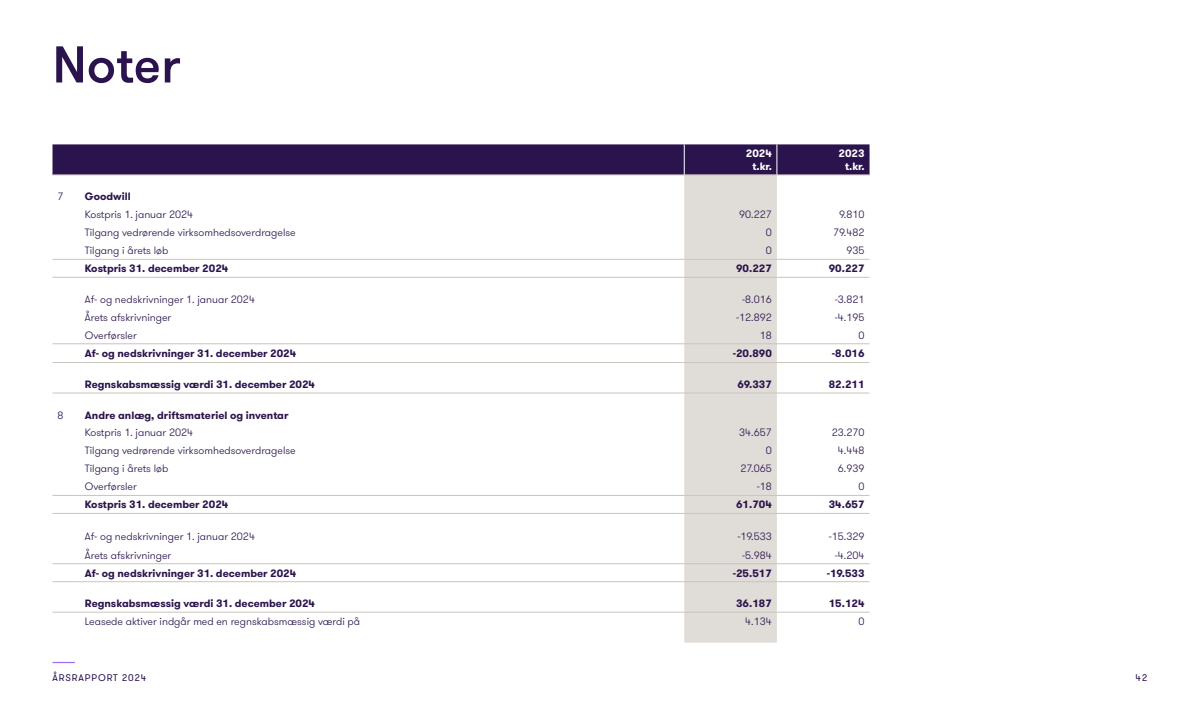
<style>
.page{position:relative;width:1200px;height:713px;background:#fff}
.page>*{position:absolute;margin:0;border:0;box-sizing:border-box;transform-origin:0 0}
.t1{font:500 51.62px "GT Walsheim Pro";color:#2b144d}
.t2{font:300 10.62px "GT Walsheim Pro";color:#2b144d}
.t3{font:700 10.62px "GT Walsheim Pro";color:#2b144d}
.t4{font:700 10.62px/12.5px "GT Walsheim Pro";color:#fff;text-align:right}
.t5{font:9.62px "GT Walsheim Pro";letter-spacing:.09em;color:#2b144d}
</style>
<div class="page">
<hr style="left:52px;top:661px;width:23px;height:2px;background:#a06dff">
<div style="left:684px;top:176px;width:93px;height:466px;background:#e0dcd7"></div>
<svg style="left:52px;top:612px;width:28px;height:1px"></svg>
<hr style="left:80px;top:612px;width:604px;height:1px;background:#ccc4bd">
<hr style="left:684px;top:612px;width:93px;height:1px;background:#ccc4bd">
<hr style="left:777px;top:612px;width:93px;height:1px;background:#ccc4bd">
<svg style="left:52px;top:144px;width:818px;height:32px;background:#321b52"></svg>
<hr style="left:80px;top:175px;width:604px;height:1px;background:#ccc4bd">
<hr style="left:684px;top:175px;width:93px;height:1px;background:#ccc4bd">
<hr style="left:777px;top:175px;width:93px;height:1px;background:#ccc4bd">
<hr style="left:684px;top:144px;width:1px;height:31px;background:#fff">
<hr style="left:777px;top:144px;width:1px;height:31px;background:#fff">
<svg style="left:52px;top:259px;width:28px;height:1px"></svg>
<hr style="left:80px;top:259px;width:604px;height:1px;background:#ccc4bd">
<hr style="left:684px;top:259px;width:93px;height:1px;background:#ccc4bd">
<hr style="left:777px;top:259px;width:93px;height:1px;background:#ccc4bd">
<svg style="left:52px;top:277px;width:28px;height:1px"></svg>
<hr style="left:80px;top:277px;width:604px;height:1px;background:#ccc4bd">
<hr style="left:684px;top:277px;width:93px;height:1px;background:#ccc4bd">
<hr style="left:777px;top:277px;width:93px;height:1px;background:#ccc4bd">
<svg style="left:52px;top:343px;width:28px;height:1px"></svg>
<hr style="left:80px;top:343px;width:604px;height:1px;background:#ccc4bd">
<hr style="left:684px;top:343px;width:93px;height:1px;background:#ccc4bd">
<hr style="left:777px;top:343px;width:93px;height:1px;background:#ccc4bd">
<svg style="left:52px;top:362px;width:28px;height:1px"></svg>
<hr style="left:80px;top:362px;width:604px;height:1px;background:#ccc4bd">
<hr style="left:684px;top:362px;width:93px;height:1px;background:#ccc4bd">
<hr style="left:777px;top:362px;width:93px;height:1px;background:#ccc4bd">
<svg style="left:52px;top:393px;width:28px;height:1px"></svg>
<hr style="left:80px;top:393px;width:604px;height:1px;background:#ccc4bd">
<hr style="left:684px;top:393px;width:93px;height:1px;background:#ccc4bd">
<hr style="left:777px;top:393px;width:93px;height:1px;background:#ccc4bd">
<svg style="left:52px;top:495px;width:28px;height:1px"></svg>
<hr style="left:80px;top:495px;width:604px;height:1px;background:#ccc4bd">
<hr style="left:684px;top:495px;width:93px;height:1px;background:#ccc4bd">
<hr style="left:777px;top:495px;width:93px;height:1px;background:#ccc4bd">
<svg style="left:52px;top:513px;width:28px;height:1px"></svg>
<hr style="left:80px;top:513px;width:604px;height:1px;background:#ccc4bd">
<hr style="left:684px;top:513px;width:93px;height:1px;background:#ccc4bd">
<hr style="left:777px;top:513px;width:93px;height:1px;background:#ccc4bd">
<svg style="left:52px;top:563px;width:28px;height:1px"></svg>
<hr style="left:80px;top:563px;width:604px;height:1px;background:#ccc4bd">
<hr style="left:684px;top:563px;width:93px;height:1px;background:#ccc4bd">
<hr style="left:777px;top:563px;width:93px;height:1px;background:#ccc4bd">
<svg style="left:52px;top:581px;width:28px;height:1px"></svg>
<hr style="left:80px;top:581px;width:604px;height:1px;background:#ccc4bd">
<hr style="left:684px;top:581px;width:93px;height:1px;background:#ccc4bd">
<hr style="left:777px;top:581px;width:93px;height:1px;background:#ccc4bd">
<h1 class="t1" style="left:52px;top:32px;width:130px">Noter</h1>
<p class="t4" style="left:746px;top:147px;width:28px">2024 t.kr.</p>
<p class="t4" style="left:839px;top:147px;width:28px">2023 t.kr.</p>
<p class="t2" style="left:57px;top:190px;width:8px">7</p>
<p class="t3" style="left:85px;top:190px;width:47px">Goodwill</p>
<p class="t2" style="left:85px;top:208px;width:110px">Kostpris 1. januar 2024</p>
<p class="t2" style="left:739px;top:208px;width:34px">90.227</p>
<p class="t2" style="left:839px;top:208px;width:27px">9.810</p>
<p class="t2" style="left:85px;top:226px;width:212px">Tilgang vedrørende virksomhedsoverdragelse</p>
<p class="t2" style="left:766px;top:226px;width:8px">0</p>
<p class="t2" style="left:833px;top:226px;width:33px">79.482</p>
<p class="t2" style="left:85px;top:244px;width:85px">Tilgang i årets løb</p>
<p class="t2" style="left:766px;top:244px;width:8px">0</p>
<p class="t2" style="left:846px;top:244px;width:20px">935</p>
<p class="t3" style="left:85px;top:261px;width:145px">Kostpris 31. december 2024</p>
<p class="t3" style="left:736px;top:261px;width:37px">90.227</p>
<p class="t3" style="left:829px;top:261px;width:37px">90.227</p>
<p class="t2" style="left:85px;top:292px;width:172px">Af- og nedskrivninger 1. januar 2024</p>
<p class="t2" style="left:742px;top:292px;width:31px">-8.016</p>
<p class="t2" style="left:835px;top:292px;width:31px">-3.821</p>
<p class="t2" style="left:85px;top:310px;width:88px">Årets afskrivninger</p>
<p class="t2" style="left:736px;top:310px;width:37px">-12.892</p>
<p class="t2" style="left:835px;top:310px;width:31px">-4.195</p>
<p class="t2" style="left:85px;top:328px;width:53px">Overførsler</p>
<p class="t2" style="left:760px;top:328px;width:14px">18</p>
<p class="t2" style="left:859px;top:328px;width:8px">0</p>
<p class="t3" style="left:85px;top:346px;width:213px">Af- og nedskrivninger 31. december 2024</p>
<p class="t3" style="left:733px;top:346px;width:41px">-20.890</p>
<p class="t3" style="left:832px;top:346px;width:34px">-8.016</p>
<p class="t3" style="left:85px;top:377px;width:232px">Regnskabsmæssig værdi 31. december 2024</p>
<p class="t3" style="left:737px;top:377px;width:36px">69.337</p>
<p class="t3" style="left:829px;top:377px;width:37px">82.211</p>
<p class="t2" style="left:57px;top:408px;width:8px">8</p>
<p class="t3" style="left:85px;top:408px;width:205px">Andre anlæg, driftsmateriel og inventar</p>
<p class="t2" style="left:85px;top:426px;width:110px">Kostpris 1. januar 2024</p>
<p class="t2" style="left:739px;top:426px;width:34px">34.657</p>
<p class="t2" style="left:832px;top:426px;width:34px">23.270</p>
<p class="t2" style="left:85px;top:444px;width:212px">Tilgang vedrørende virksomhedsoverdragelse</p>
<p class="t2" style="left:766px;top:444px;width:8px">0</p>
<p class="t2" style="left:838px;top:444px;width:28px">4.448</p>
<p class="t2" style="left:85px;top:462px;width:85px">Tilgang i årets løb</p>
<p class="t2" style="left:740px;top:462px;width:33px">27.065</p>
<p class="t2" style="left:838px;top:462px;width:28px">6.939</p>
<p class="t2" style="left:85px;top:480px;width:53px">Overførsler</p>
<p class="t2" style="left:757px;top:480px;width:17px">-18</p>
<p class="t2" style="left:859px;top:480px;width:8px">0</p>
<p class="t3" style="left:85px;top:497px;width:145px">Kostpris 31. december 2024</p>
<p class="t3" style="left:736px;top:497px;width:37px">61.704</p>
<p class="t3" style="left:829px;top:497px;width:37px">34.657</p>
<p class="t2" style="left:85px;top:529px;width:172px">Af- og nedskrivninger 1. januar 2024</p>
<p class="t2" style="left:737px;top:529px;width:36px">-19.533</p>
<p class="t2" style="left:829px;top:529px;width:37px">-15.329</p>
<p class="t2" style="left:85px;top:548px;width:88px">Årets afskrivninger</p>
<p class="t2" style="left:742px;top:548px;width:31px">-5.984</p>
<p class="t2" style="left:835px;top:548px;width:31px">-4.204</p>
<p class="t3" style="left:85px;top:566px;width:213px">Af- og nedskrivninger 31. december 2024</p>
<p class="t3" style="left:733px;top:566px;width:41px">-25.517</p>
<p class="t3" style="left:827px;top:566px;width:39px">-19.533</p>
<p class="t3" style="left:85px;top:596px;width:232px">Regnskabsmæssig værdi 31. december 2024</p>
<p class="t3" style="left:736px;top:596px;width:37px">36.187</p>
<p class="t3" style="left:829px;top:596px;width:37px">15.124</p>
<p class="t2" style="left:85px;top:614px;width:277px">Leasede aktiver indgår med en regnskabsmæssig værdi på</p>
<p class="t2" style="left:745px;top:614px;width:28px">4.134</p>
<p class="t2" style="left:859px;top:614px;width:8px">0</p>
<p class="t5" style="left:53px;top:671px;width:95px">ÅRSRAPPORT 2024</p>
<p class="t5" style="left:1136px;top:671px;width:13px">42</p>
</div>
